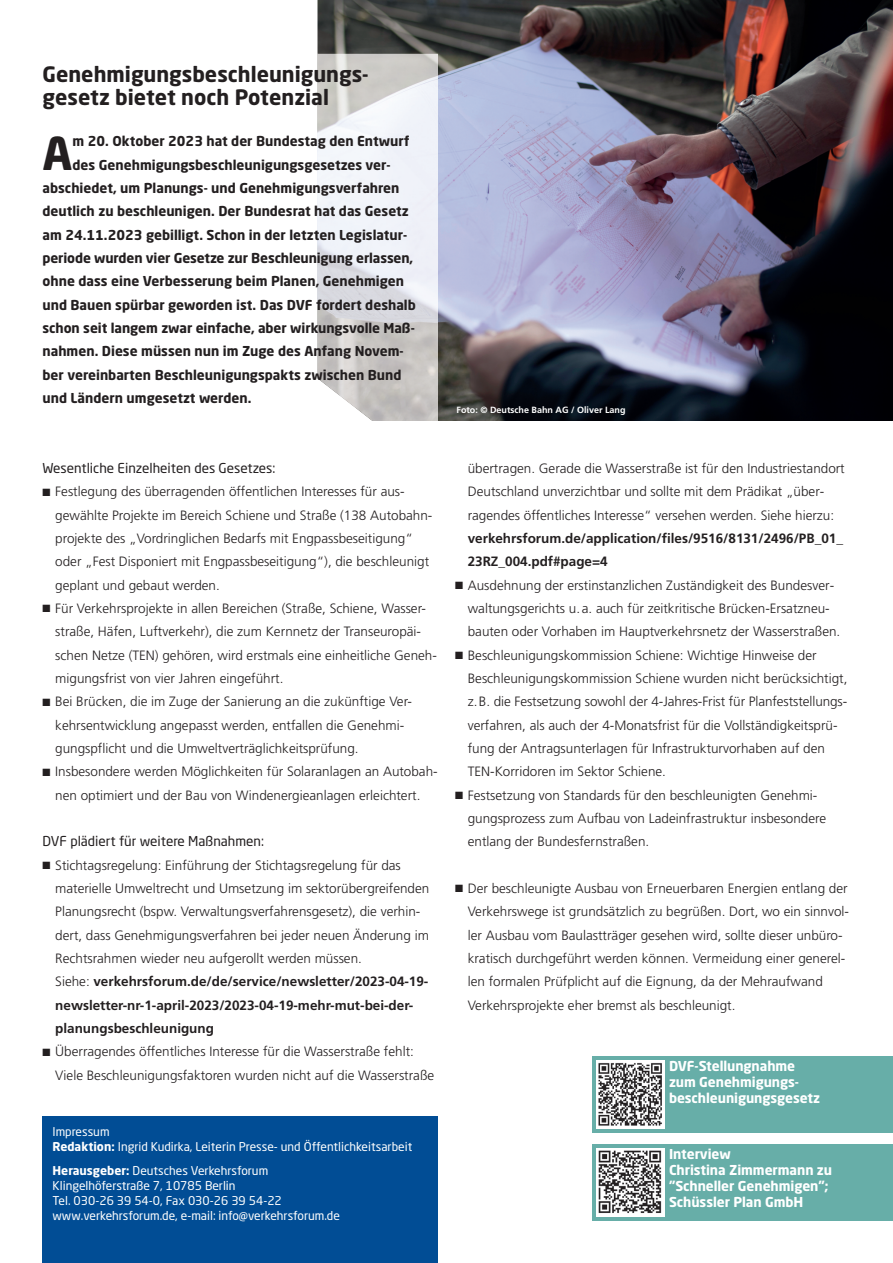
<style>
.page{position:relative;width:893px;height:1263px;background:#fff}
.page>*{position:absolute;margin:0;border:0;box-sizing:border-box;transform-origin:0 0}
.t1{font:700 44.85px "Neo Sans Pro";color:#231f20}
.t2{font:700 21px/23.2px "Neo Sans Pro";color:#231f20}
.t3{font:300 13.5px/23.4px "Frutiger";color:#231f20}
.t4{font:700 13.5px "Neo Sans Pro";color:#231f20}
.t5{font:700 13.5px/16.2px "Neo Sans Pro";letter-spacing:-.005em;color:#fff}
.t6{font:700 13.5px/23.4px "Frutiger";color:#231f20}
.t7{font:13.5px "Neo Sans Pro";color:#231f20}
.t8{font:12px/15px "Neo Sans Pro";color:#fff}
.t9{font:700 9px "Frutiger";color:#fff}
.s1{font-weight:700}
</style>
<div class="page">
<div style="left:43px;top:1116px;width:395px;height:147px;background:#014d95"></div>
<img style="left:317px;top:0;width:576px;height:421px">
<img style="left:317px;top:54px;width:121px;height:367px">
<div style="left:592px;top:1144px;width:301px;height:76px;background:#67aea8"></div>
<img style="left:597px;top:1148px;width:68px;height:68px">
<div style="left:592px;top:1056px;width:301px;height:77px;background:#67aea8"></div>
<img style="left:597px;top:1060px;width:68px;height:68px">
<h2 class="t2" style="left:43px;top:64px;width:328px">Genehmigungsbeschleunigungs&shy;gesetz bietet noch Potenzial</h2>
<h1 class="t1" style="left:43px;top:135px;width:32px">A</h1>
<p class="t4" style="left:73px;top:136px;width:338px">m 20. Oktober 2023 hat der Bundestag den Entwurf</p>
<p class="t4" style="left:73px;top:159px;width:320px">des Genehmigungsbeschleunigungsgesetzes ver-</p>
<p class="t4" style="left:43px;top:183px;width:358px">abschiedet, um Planungs- und Genehmigungsverfahren</p>
<p class="t4" style="left:43px;top:206px;width:368px">deutlich zu beschleunigen. Der Bundesrat hat das Gesetz</p>
<p class="t4" style="left:43px;top:229px;width:366px">am 24.11.2023 gebilligt. Schon in der letzten Legislatur-</p>
<p class="t4" style="left:43px;top:253px;width:372px">periode wurden vier Gesetze zur Beschleunigung erlassen,</p>
<p class="t4" style="left:43px;top:276px;width:363px">ohne dass eine Verbesserung beim Planen, Genehmigen</p>
<p class="t4" style="left:43px;top:299px;width:375px">und Bauen spürbar geworden ist. Das DVF fordert deshalb</p>
<p class="t4" style="left:43px;top:323px;width:374px">schon seit langem zwar einfache, aber wirkungsvolle Maß-</p>
<p class="t4" style="left:43px;top:346px;width:363px">nahmen. Diese müssen nun im Zuge des Anfang Novem-</p>
<p class="t4" style="left:43px;top:369px;width:360px">ber vereinbarten Beschleunigungspakts zwischen Bund</p>
<p class="t4" style="left:43px;top:393px;width:210px">und Ländern umgesetzt werden.</p>
<p class="t9" style="left:456px;top:406px;width:171px">Foto: © Deutsche Bahn AG / Oliver Lang</p>
<p class="t7" style="left:43px;top:463px;width:234px">Wesentliche Einzelheiten des Gesetzes:</p>
<p class="t3" style="left:55px;top:481px;width:379px;text-indent:-13px">■ Festlegung des überragenden öffentlichen Interesses für aus&shy;gewählte Projekte im Bereich Schiene und Straße (138 Autobahn&shy;projekte des „Vordringlichen Bedarfs mit Engpassbeseitigung“ oder „Fest Disponiert mit Engpassbeseitigung“), die beschleunigt geplant und gebaut werden.</p>
<p class="t3" style="left:55px;top:598px;width:383px;text-indent:-13px">■ Für Verkehrsprojekte in allen Bereichen (Straße, Schiene, Wasser&shy;straße, Häfen, Luftverkehr), die zum Kernnetz der Transeuropäi&shy;schen Netze (TEN) gehören, wird erstmals eine einheitliche Geneh&shy;migungsfrist von vier Jahren eingeführt.</p>
<p class="t3" style="left:55px;top:691px;width:358px;text-indent:-13px">■ Bei Brücken, die im Zuge der Sanierung an die zukünftige Ver&shy;kehrsentwicklung angepasst werden, entfallen die Genehmi&shy;gungspflicht und die Umweltverträglichkeitsprüfung.</p>
<p class="t3" style="left:43px;top:761px;width:397px;text-align:center">■ Insbesondere werden Möglichkeiten für Solaranlagen an Autobah&shy;nen optimiert und der Bau von Windenergieanlagen erleichtert.</p>
<p class="t7" style="left:43px;top:836px;width:223px">DVF plädiert für weitere Maßnahmen:</p>
<p class="t3" style="left:55px;top:854px;width:376px;text-indent:-13px">■ Stichtagsregelung: Einführung der Stichtagsregelung für das materielle Umweltrecht und Umsetzung im sektorübergreifenden Planungsrecht (bspw. Verwaltungsverfahrensgesetz), die verhin&shy;dert, dass Genehmigungsverfahren bei jeder neuen Änderung im Rechtsrahmen wieder neu aufgerollt werden müssen.<br>Siehe: <span class="s1">verkehrsforum.de/de/service/newsletter/2023-04-19- newsletter-nr-1-april-2023/2023-04-19-mehr-mut-bei-der&shy;planungsbeschleunigung</span></p>
<p class="t3" style="left:55px;top:1041px;width:380px;text-indent:-13px">■ Überragendes öffentliches Interesse für die Wasserstraße fehlt:<br>Viele Beschleunigungsfaktoren wurden nicht auf die Wasserstraße</p>
<p class="t8" style="left:53px;top:1125px;width:361px">Impressum<br><span class="s1">Redaktion:</span> Ingrid Kudirka, Leiterin Presse- und Öffentlichkeitsarbeit</p>
<p class="t8" style="left:53px;top:1164px;width:289px"><span class="s1">Herausgeber:</span> Deutsches Verkehrsforum Klingelhöferstraße 7, 10785 Berlin<br>Tel. 030-26 39 54-0, Fax 030-26 39 54-22 www.verkehrsforum.de, e-mail: info@verkehrsforum.de</p>
<p class="t3" style="left:468px;top:458px;width:379px">übertragen. Gerade die Wasserstraße ist für den Industriestandort<br>Deutschland unverzichtbar und sollte mit dem Prädikat „über&shy;ragendes öffentliches Interesse“ versehen werden. Siehe hierzu:</p>
<p class="t6" style="left:468px;top:528px;width:377px">verkehrsforum.de/application/files/9516/8131/2496/PB_01_<br>23RZ_004.pdf#page=4</p>
<p class="t3" style="left:468px;top:574px;width:374px;text-indent:-13px">■ Ausdehnung der erstinstanzlichen Zuständigkeit des Bundesver&shy;waltungsgerichts u.a. auch für zeitkritische Brücken-Ersatzneu&shy;bauten oder Vorhaben im Hauptverkehrsnetz der Wasserstraßen.</p>
<p class="t3" style="left:468px;top:644px;width:381px;text-indent:-13px">■ Beschleunigungskommission Schiene: Wichtige Hinweise der Beschleunigungskommission Schiene wurden nicht berücksichtigt, z.B. die Festsetzung sowohl der 4-Jahres-Frist für Planfeststellungs&shy;verfahren, als auch der 4-Monatsfrist für die Vollständigkeitsprü&shy;fung der Antragsunterlagen für Infrastrukturvorhaben auf den TEN-Korridoren im Sektor Schiene.</p>
<p class="t3" style="left:468px;top:784px;width:360px;text-indent:-13px">■ Festsetzung von Standards für den beschleunigten Genehmi&shy;gungsprozess zum Aufbau von Ladeinfrastruktur insbesondere entlang der Bundesfernstraßen.</p>
<p class="t3" style="left:468px;top:878px;width:383px;text-indent:-13px">■ Der beschleunigte Ausbau von Erneuerbaren Energien entlang der Verkehrswege ist grundsätzlich zu begrüßen. Dort, wo ein sinnvol&shy;ler Ausbau vom Baulastträger gesehen wird, sollte dieser unbüro&shy;kratisch durchgeführt werden können. Vermeidung einer generel&shy;len formalen Prüfplicht auf die Eignung, da der Mehraufwand Verkehrsprojekte eher bremst als beschleunigt.</p>
<p class="t5" style="left:669px;top:1059px;width:153px">DVF-Stellungnahme zum Genehmigungs&shy;beschleunigungsgesetz</p>
<p class="t5" style="left:669px;top:1146px;width:165px">Interview<br>Christina Zimmermann zu "Schneller Genehmigen";<br>Schüssler Plan GmbH</p>
</div>
